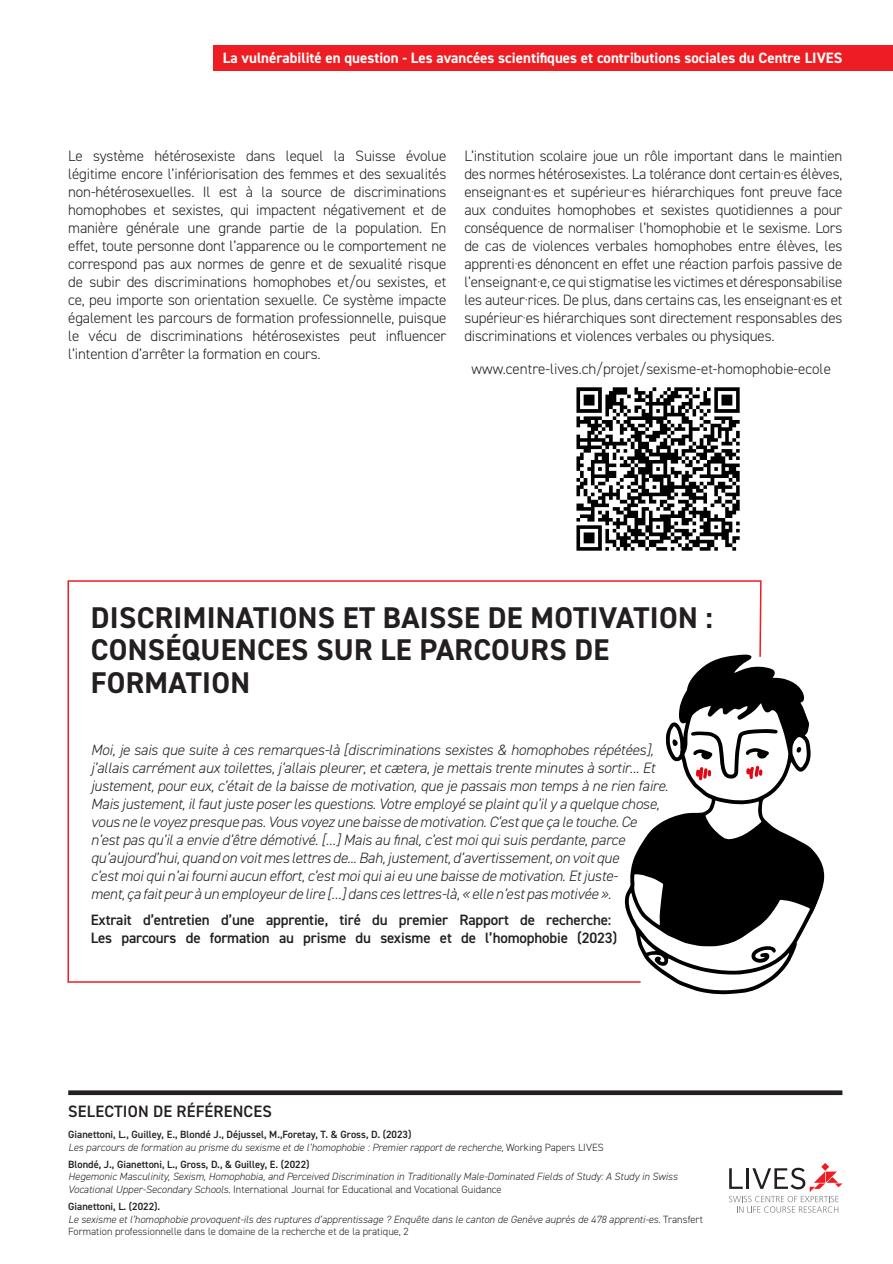
<style>
.page{position:relative;width:893px;height:1264px;background:#fff}
.page>*{position:absolute;margin:0;border:0;box-sizing:border-box;transform-origin:0 0}
.t1{font:700 30px/32.2px "DIN2014";letter-spacing:.01em;color:#231f20}
.t2{font:600 16.5px "DIN2014";letter-spacing:.01em;color:#231f20}
.t3{font:300 15px/18px "DIN2014";letter-spacing:-.01em;color:#231f20;text-align:justify}
.t4{font:italic 300 15px/18px "DIN2014";letter-spacing:-.01em;color:#231f20}
.t5{font:600 15px/18px "DIN2014";letter-spacing:-.01em;color:#231f20}
.t6{font:700 15px "DIN2014";color:#fff}
.t7{font:italic 300 10.5px/12.6px "DIN2014";color:#231f20}
.t8{font:600 10.5px "DIN2014";color:#231f20}
.s1{font-weight:600;font-style:normal}
.s2{font-style:normal}
</style>
<div class="page">
<div style="left:213px;top:45px;width:680px;height:25px;background:#ee1d23"></div>
<svg style="left:68px;top:1090px;width:774px;height:4px;background:#393637"></svg>
<svg style="left:67px;top:580px;width:695px;height:403px"></svg>
<svg style="left:729px;top:1163px;width:113px;height:49px"></svg>
<svg style="left:624px;top:654px;width:200px;height:340px"></svg>
<svg style="left:691px;top:728px;width:86px;height:52px"></svg>
<svg style="left:751px;top:945px;width:24px;height:18px"></svg>
<svg style="left:796px;top:746px;width:5px;height:6px"></svg>
<svg style="left:672px;top:739px;width:5px;height:7px"></svg>
<img style="left:576px;top:387px;width:164px;height:164px">
<p class="t6" style="left:223px;top:48px;width:621px">La vulnérabilité en question - Les avancées scientifiques et contributions sociales du Centre LIVES</p>
<p class="t3" style="left:68px;top:147px;width:379px">Le système hétérosexiste dans lequel la Suisse évolue légitime encore l’infériorisation des femmes et des sexualités non-hétérosexuelles. Il est à la source de discriminations homophobes et sexistes, qui impactent négativement et de manière générale une grande partie de la population. En effet, toute personne dont l’apparence ou le comportement ne correspond pas aux normes de genre et de sexualité risque de subir des discriminations homophobes et/ou sexistes, et ce, peu importe son orientation sexuelle. Ce système impacte également les parcours de formation professionnelle, puisque le vécu de discriminations hétérosexistes peut influencer l’intention d’arrêter la formation en cours.</p>
<p class="t3" style="left:464px;top:147px;width:379px">L’institution scolaire joue un rôle important dans le maintien des normes hétérosexistes. La tolérance dont certain·es élèves, enseignant·es et supérieur·es hiérarchiques font preuve face aux conduites homophobes et sexistes quotidiennes a pour conséquence de normaliser l’homophobie et le sexisme. Lors de cas de violences verbales homophobes entre élèves, les apprenti·es dénoncent en effet une réaction parfois passive de l’enseignant·e, ce qui stigmatise les victimes et déresponsabilise les auteur·rices. De plus, dans certains cas, les enseignant·es et supérieur·es hiérarchiques sont directement responsables des discriminations et violences verbales ou physiques.</p>
<p class="t3" style="left:471px;top:359px;width:361px">www.centre-lives.ch/projet/sexisme-et-homophobie-ecole</p>
<p class="t1" style="left:91px;top:601px;width:623px">DISCRIMINATIONS ET BAISSE DE MOTIVATION :<br>CONSÉQUENCES SUR LE PARCOURS DE<br>FORMATION</p>
<p class="t4" style="left:91px;top:740px;width:579px">Moi, je sais que suite à ces remarques-là [discriminations sexistes &amp; homophobes répétées], j’allais carrément aux toilettes, j’allais pleurer, et cætera, je mettais trente minutes à sortir... Et justement, pour eux, c’était de la baisse de motivation, que je passais mon temps à ne rien faire.<br>Mais justement, il faut juste poser les questions. Votre employé se plaint qu’il y a quelque chose, vous ne le voyez presque pas. Vous voyez une baisse de motivation. C’est que ça le touche. Ce n’est pas qu’il a envie d’être démotivé. […] Mais au final, c’est moi qui suis perdante, parce qu’aujourd’hui, quand on voit mes lettres de... Bah, justement, d’avertissement, on voit que<br>c’est moi qui n’ai fourni aucun effort, c’est moi qui ai eu une baisse de motivation. Et juste-<br>ment, ça fait peur à un employeur de lire […] dans ces lettres-là, « elle n’est pas motivée ».</p>
<p class="t5" style="left:91px;top:910px;width:528px">Extrait d’entretien d’une apprentie, tiré du premier Rapport de recherche:<br>Les parcours de formation au prisme du sexisme et de l’homophobie (2023)</p>
<p class="t2" style="left:68px;top:1100px;width:205px">SELECTION DE RÉFÉRENCES</p>
<p class="t7" style="left:68px;top:1128px;width:537px"><span class="s1">Gianettoni, L., Guilley, E., Blondé J., Déjussel, M.,Foretay, T. &amp; Gross, D. (2023)<br></span>Les parcours de formation au prisme du sexisme et de l’homophobie : Premier rapport de recherche, <span class="s2">Working Papers LIVES</span></p>
<p class="t7" style="left:68px;top:1157px;width:611px"><span class="s1">Blondé, J., Gianettoni, L., Gross, D., &amp; Guilley, E. (2022)<br></span>Hegemonic Masculinity, Sexism, Homophobia, and Perceived Discrimination in Traditionally Male-Dominated Fields of Study: A Study in Swiss<br>Vocational Upper-Secondary Schools. <span class="s2">International Journal for Educational and Vocational Guidance</span></p>
<p class="t8" style="left:68px;top:1199px;width:93px">Gianettoni, L. (2022).</p>
<p class="t7" style="left:68px;top:1212px;width:636px">Le sexisme et l’homophobie provoquent-ils des ruptures d’apprentissage ? Enquête dans le canton de Genève auprès de 478 apprenti-es<span class="s2">. Transfert<br>Formation professionnelle dans le domaine de la recherche et de la pratique, 2</span></p>
</div>
